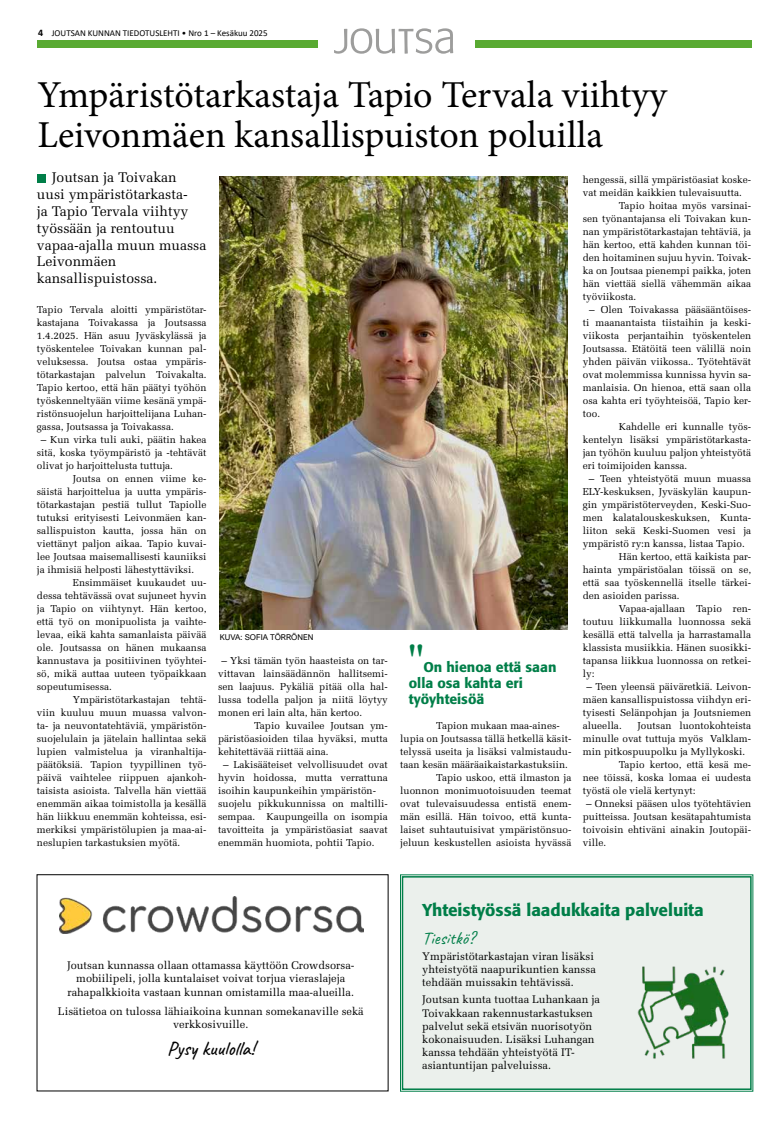
<style>
.page{position:relative;width:780px;height:1134px;background:#fff}
.page>*{position:absolute;margin:0;border:0;box-sizing:border-box;transform-origin:0 0}
.t1{font:38px/40px "Minion Pro";color:#000}
.t2{font:500 37px "Formata";color:#007e48}
.t3{font:500 20px "Caveat";color:#000}
.t4{font:18px "Caveat";color:#007e48}
.t5{font:500 17px "Formata";color:#007e48}
.t6{font:14px/16.8px "Melior LT Std";color:#000}
.t7{font:500 14px/16px "Formata";color:#007e48}
.t8{font:11px/13.2px "Melior LT Std";color:#000}
.t9{font:10px/13px "Melior LT Std";color:#000;text-align:justify}
.t10{font:9px "Calibri";color:#000}
.t11{font:8px "Arial Nova";color:#000}
.s1{font-weight:700;font-size:10px}
</style>
<div class="page">
<div style="left:37px;top:40px;width:280px;height:7px;background:#59aa32"></div>
<div style="left:475px;top:40px;width:276px;height:7px;background:#59aa32"></div>
<svg style="left:334px;top:28px;width:120px;height:26px"></svg>
<div style="left:400px;top:874px;width:353px;height:218px;background:#ebf0ec"></div>
<div style="left:402px;top:876px;width:349px;height:214px;border:2px solid #007e48"></div>
<div style="left:37px;top:174px;width:8px;height:8px;background:#007e48"></div>
<img style="left:220px;top:177px;width:347px;height:452px">
<div style="left:37px;top:874px;width:351px;height:217px;border:1px solid #000"></div>
<img style="left:625px;top:951px;width:112px;height:115px">
<img style="left:59px;top:896px;width:305px;height:37px">
<p class="t10" style="left:38px;top:27px;width:231px"><span class="s1">4</span> JOUTSAN KUNNAN TIEDOTUSLEHTI • Nro 1 – Kesäkuu 2025</p>
<h1 class="t1" style="left:37px;top:75px;width:631px">Ympäristötarkastaja Tapio Tervala viihtyy<br>Leivonmäen kansallispuiston poluilla</h1>
<h3 class="t6" style="left:37px;top:169px;width:171px;text-indent:15px">Joutsan ja Toivakan uusi ympäristötarkasta-<br>ja Tapio Tervala viihtyy työssään ja rentoutuu vapaa-ajalla muun muassa<br>Leivonmäen kansallispuistossa.</h3>
<p class="t9" style="left:37px;top:303px;width:171px">Tapio Tervala aloitti ympäristötar&shy;kastajana Toivakassa ja Joutsassa 1.4.2025. Hän asuu Jyväskylässä ja työskentelee Toivakan kunnan pal&shy;veluksessa. Joutsa ostaa ympäris&shy;tötarkastajan palvelun Toivakalta.<br>Tapio kertoo, että hän päätyi työhön työskenneltyään viime kesänä ympä&shy;ristönsuojelun harjoittelijana Luhan&shy;gassa, Joutsassa ja Toivakassa.</p>
<p class="t9" style="left:37px;top:433px;width:171px;text-indent:4px">– Kun virka tuli auki, päätin hakea sitä, koska työympäristö ja -tehtävät olivat jo harjoittelusta tuttuja.</p>
<p class="t9" style="left:37px;top:472px;width:171px;text-indent:36px">Joutsa on ennen viime ke&shy;säistä harjoittelua ja uutta ympäris&shy;tötarkastajan pestiä tullut Tapiolle tutuksi erityisesti Leivonmäen kan&shy;sallispuiston kautta, jossa hän on viettänyt paljon aikaa. Tapio kuvai&shy;lee Joutsaa maisemallisesti kauniiksi ja ihmisiä helposti lähestyttäviksi.</p>
<p class="t9" style="left:37px;top:576px;width:171px;text-indent:36px">Ensimmäiset kuukaudet uu&shy;dessa tehtävässä ovat sujuneet hyvin ja Tapio on viihtynyt. Hän kertoo, että työ on monipuolista ja vaihte&shy;levaa, eikä kahta samanlaista päivää ole. Joutsassa on hänen mukaansa kannustava ja positiivinen työyhtei&shy;sö, mikä auttaa uuteen työpaikkaan sopeutumisessa.</p>
<p class="t9" style="left:37px;top:693px;width:171px;text-indent:36px">Ympäristötarkastajan tehtä&shy;viin kuuluu muun muassa valvon&shy;ta- ja neuvontatehtäviä, ympäristön&shy;suojelulain ja jätelain hallintaa sekä lupien valmistelua ja viranhaltija&shy;päätöksiä. Tapion tyypillinen työ&shy;päivä vaihtelee riippuen ajankoh&shy;taisista asioista. Talvella hän viettää enemmän aikaa toimistolla ja kesällä hän liikkuu enemmän kohteissa, esi&shy;merkiksi ympäristölupien ja maa-ai&shy;neslupien tarkastuksien myötä.</p>
<p class="t9" style="left:583px;top:173px;width:170px">hengessä, sillä ympäristöasiat koske-</p>
<p class="t9" style="left:583px;top:186px;width:160px">vat meidän kaikkien tulevaisuutta.</p>
<p class="t9" style="left:619px;top:199px;width:134px">Tapio hoitaa myös varsinai-</p>
<p class="t9" style="left:583px;top:212px;width:170px">sen työnantajansa eli Toivakan kun-</p>
<p class="t9" style="left:583px;top:225px;width:170px">nan ympäristötarkastajan tehtäviä, ja</p>
<p class="t9" style="left:583px;top:238px;width:170px">hän kertoo, että kahden kunnan töi-</p>
<p class="t9" style="left:583px;top:251px;width:170px">den hoitaminen sujuu hyvin. Toivak-</p>
<p class="t9" style="left:583px;top:264px;width:170px">ka on Joutsaa pienempi paikka, joten</p>
<p class="t9" style="left:583px;top:277px;width:170px">hän viettää siellä vähemmän aikaa</p>
<p class="t9" style="left:583px;top:290px;width:55px">työviikosta.</p>
<p class="t9" style="left:583px;top:303px;width:170px;text-indent:6px">– Olen Toivakassa pääsääntöises&shy;ti maanantaista tiistaihin ja keski&shy;viikosta perjantaihin työskentelen Joutsassa. Etätöitä teen välillä noin yhden päivän viikossa.. Työtehtävät ovat molemmissa kunnissa hyvin sa&shy;manlaisia. On hienoa, että saan olla osa kahta eri työyhteisöä, Tapio ker&shy;too.</p>
<p class="t9" style="left:583px;top:420px;width:170px;text-indent:36px">Kahdelle eri kunnalle työs&shy;kentelyn lisäksi ympäristötarkasta&shy;jan työhön kuuluu paljon yhteistyötä eri toimijoiden kanssa.</p>
<p class="t9" style="left:588px;top:472px;width:164px">– Teen yhteistyötä muun muassa</p>
<p class="t9" style="left:583px;top:485px;width:170px">ELY-keskuksen, Jyväskylän kaupun-</p>
<p class="t9" style="left:583px;top:498px;width:170px">gin ympäristöterveyden, Keski-Suo-</p>
<p class="t9" style="left:583px;top:511px;width:170px">men kalatalouskeskuksen, Kunta-</p>
<p class="t9" style="left:583px;top:524px;width:170px">liiton sekä Keski-Suomen vesi ja</p>
<p class="t9" style="left:583px;top:537px;width:163px">ympäristö ry:n kanssa, listaa Tapio.</p>
<p class="t9" style="left:619px;top:550px;width:134px">Hän kertoo, että kaikista par-</p>
<p class="t9" style="left:583px;top:563px;width:170px">hainta ympäristöalan töissä on se,</p>
<p class="t9" style="left:583px;top:576px;width:170px">että saa työskennellä itselle tärkei-</p>
<p class="t9" style="left:583px;top:589px;width:98px">den asioiden parissa.</p>
<p class="t9" style="left:619px;top:602px;width:134px">Vapaa-ajallaan Tapio ren-</p>
<p class="t9" style="left:583px;top:615px;width:170px">toutuu liikkumalla luonnossa sekä</p>
<p class="t9" style="left:583px;top:628px;width:170px">kesällä että talvella ja harrastamalla</p>
<p class="t9" style="left:583px;top:641px;width:170px">klassista musiikkia. Hänen suosikki-</p>
<p class="t9" style="left:583px;top:654px;width:170px">tapansa liikkua luonnossa on retkei-</p>
<p class="t9" style="left:583px;top:667px;width:13px">ly:</p>
<p class="t9" style="left:583px;top:680px;width:170px;text-indent:3px">– Teen yleensä päiväretkiä. Leivon&shy;mäen kansallispuistossa viihdyn eri&shy;tyisesti Selänpohjan ja Joutsniemen alueella.</p>
<p class="t11" style="left:220px;top:633px;width:95px">KUVA: SOFIA TÖRRÖNEN</p>
<h2 class="t2" style="left:409px;top:636px;width:16px">"</h2>
<h3 class="t7" style="left:409px;top:658px;width:149px;text-indent:15px">On hienoa että saan olla osa kahta eri työyhteisöä</h3>
<p class="t9" style="left:218px;top:654px;width:171px;text-indent:3px">– Yksi tämän työn haasteista on tar&shy;vittavan lainsäädännön hallitsemi&shy;sen laajuus. Pykäliä pitää olla hal&shy;lussa todella paljon ja niitä löytyy monen eri lain alta, hän kertoo.</p>
<p class="t9" style="left:218px;top:719px;width:171px;text-indent:36px">Tapio kuvailee Joutsan ym&shy;päristöasioiden tilaa hyväksi, mutta kehitettävää riittää aina.</p>
<p class="t9" style="left:218px;top:758px;width:171px;text-align:left;text-indent:5px">– Lakisääteiset velvollisuudet ovat hyvin hoidossa, mutta verrattuna isoihin kaupunkeihin ympäristön&shy;suojelu pikkukunnissa on maltilli&shy;sempaa. Kaupungeilla on isompia tavoitteita ja ympäristöasiat saavat enemmän huomiota, pohtii Tapio.</p>
<p class="t9" style="left:436px;top:719px;width:125px">Tapion mukaan maa-aines-</p>
<p class="t9" style="left:400px;top:732px;width:172px">lupia on Joutsassa tällä hetkellä käsit-</p>
<p class="t9" style="left:400px;top:745px;width:173px">telyssä useita ja lisäksi valmistaudu-</p>
<p class="t9" style="left:400px;top:758px;width:169px">taan kesän määräaikaistarkastuksiin.</p>
<p class="t9" style="left:436px;top:771px;width:136px">Tapio uskoo, että ilmaston ja</p>
<p class="t9" style="left:400px;top:784px;width:173px">luonnon monimuotoisuuden teemat</p>
<p class="t9" style="left:400px;top:797px;width:173px">ovat tulevaisuudessa entistä enem-</p>
<p class="t9" style="left:400px;top:810px;width:172px">män esillä. Hän toivoo, että kunta-</p>
<p class="t9" style="left:400px;top:823px;width:172px">laiset suhtautuisivat ympäristönsuo-</p>
<p class="t9" style="left:400px;top:836px;width:172px">jeluun keskustellen asioista hyvässä</p>
<p class="t9" style="left:637px;top:719px;width:115px">Joutsan luontokohteista</p>
<p class="t9" style="left:583px;top:732px;width:170px">minulle ovat tuttuja myös Valklam-</p>
<p class="t9" style="left:583px;top:745px;width:164px">min pitkospuupolku ja Myllykoski.</p>
<p class="t9" style="left:619px;top:758px;width:134px">Tapio kertoo, että kesä me-</p>
<p class="t9" style="left:583px;top:771px;width:170px">nee töissä, koska lomaa ei uudesta</p>
<p class="t9" style="left:583px;top:784px;width:114px">työstä ole vielä kertynyt:</p>
<p class="t9" style="left:583px;top:797px;width:170px;text-indent:3px">– Onneksi pääsen ulos työtehtävien puitteissa. Joutsan kesätapahtumista toivoisin ehtiväni ainakin Joutopäi&shy;ville.</p>
<p class="t8" style="left:67px;top:959px;width:289px;text-align:center">Joutsan kunnassa ollaan ottamassa käyttöön Crowdsorsa&shy;mobiilipeli, jolla kuntalaiset voivat torjua vieraslajeja rahapalkkioita vastaan kunnan omistamilla maa-alueilla.</p>
<p class="t8" style="left:58px;top:1004px;width:307px;text-align:center">Lisätietoa on tulossa lähiaikoina kunnan somekanaville sekä verkkosivuille.</p>
<h3 class="t3" style="left:167px;top:1036px;width:89px">Pysy kuulolla!</h3>
<h3 class="t5" style="left:422px;top:899px;width:283px">Yhteistyössä laadukkaita palveluita</h3>
<h3 class="t4" style="left:422px;top:927px;width:54px">Tiesitkö?</h3>
<p class="t8" style="left:422px;top:949px;width:175px">Ympäristötarkastajan viran lisäksi yhteistyötä naapurikuntien kanssa tehdään muissakin tehtävissä.</p>
<p class="t8" style="left:422px;top:993px;width:179px">Joutsan kunta tuottaa Luhankaan ja Toivakkaan rakennustarkastuksen palvelut sekä etsivän nuorisotyön kokonaisuuden. Lisäksi Luhangan kanssa tehdään yhteistyötä IT&shy;asiantuntijan palveluissa.</p>
</div>
